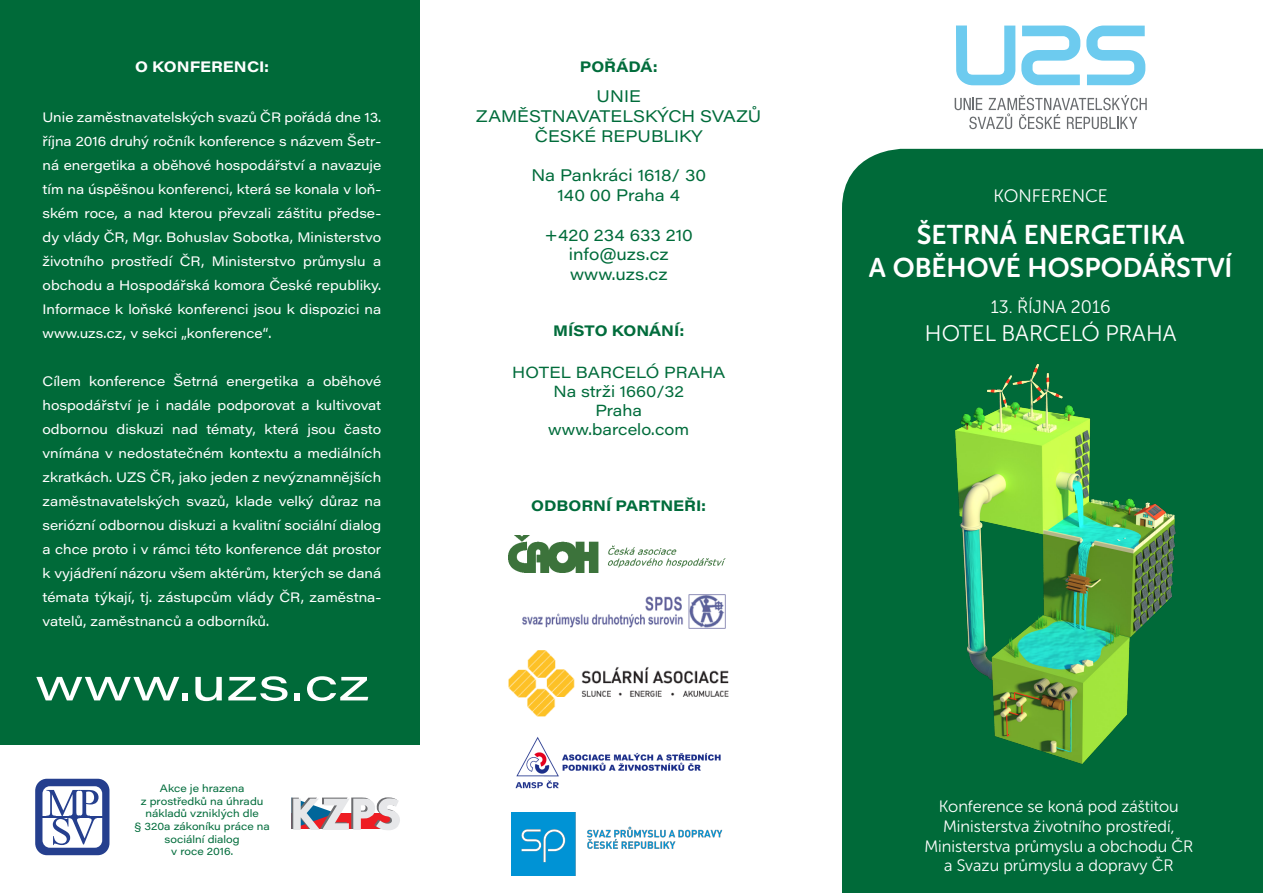
<style>
.page{position:relative;width:1263px;height:893px;background:#fff}
.page>*{position:absolute;margin:0;border:0;box-sizing:border-box;transform-origin:0 0}
.t1{font:46.5px "Acumin Pro Wide";letter-spacing:.005em;color:#fff;scale:1.22 1}
.t2{font:27px "Museo Sans Rounded 700";color:#fff}
.t3{font:22.5px "Museo Sans Rounded 300";color:#fff}
.t4{font:18px "Museo Sans Rounded 300";color:#fff}
.t5{font:16.5px "Museo Sans Rounded 300";color:#fff}
.t6{font:16.5px "Acumin Pro Wide";color:#006c3b}
.t7{font:15.9px "Acumin Pro Wide";color:#006c3b}
.t8{font:700 15px "Acumin Pro Wide";color:#006c3b}
.t9{font:700 15px "Acumin Pro Wide";color:#fff}
.t10{font:13.5px/24px "Acumin Pro Wide";color:#fff;text-align:justify}
.t11{font:10.5px/12.6px "Acumin Pro Wide";color:#006c3b;text-align:center}
</style>
<div class="page">
<div style="left:0;top:0;width:419px;height:744px;background:#006a39"></div>
<div style="left:842px;top:149px;width:421px;height:744px;background:#006a39"></div>
<img style="left:915px;top:308px;width:279px;height:523px">
<svg style="left:955px;top:95px;width:192px;height:34px"></svg>
<svg style="left:956px;top:26px;width:189px;height:59px"></svg>
<img style="left:509px;top:536px;width:217px;height:36px">
<img style="left:522px;top:594px;width:204px;height:35px">
<img style="left:509px;top:650px;width:220px;height:66px">
<img style="left:515px;top:737px;width:206px;height:52px">
<img style="left:511px;top:813px;width:212px;height:62px">
<svg style="left:35px;top:779px;width:74px;height:76px"></svg>
<svg style="left:291px;top:797px;width:109px;height:33px;background:#cdb6bc"></svg>
<p class="t9" style="left:135px;top:56px;width:135px">O KONFERENCI:</p>
<p class="t10" style="left:43px;top:105px;width:340px">Unie zaměstnavatelských svazů ČR pořádá dne 13. října 2016 druhý ročník konference s názvem Šetr&shy;ná energetika a oběhové hospodářství a navazuje tím na úspěšnou konferenci, která se konala v loň&shy;ském roce, a nad kterou převzali záštitu předse&shy;dy vlády ČR, Mgr. Bohuslav Sobotka, Ministerstvo životního prostředí ČR, Ministerstvo průmyslu a obchodu a Hospodářská komora České republiky.<br>Informace k loňské konferenci jsou k dispozici na www.uzs.cz, v sekci „konference“.</p>
<p class="t10" style="left:43px;top:369px;width:340px">Cílem konference Šetrná energetika a oběhové hospodářství je i nadále podporovat a kultivovat odbornou diskuzi nad tématy, která jsou často vnímána v nedostatečném kontextu a mediálních zkratkách. UZS ČR, jako jeden z nevýznamnějších zaměstnavatelských svazů, klade velký důraz na seriózní odbornou diskuzi a kvalitní sociální dialog a chce proto i v rámci této konference dát prostor k vyjádření názoru všem aktérům, kterých se daná témata týkají, tj. zástupcům vlády ČR, zaměstna&shy;vatelů, zaměstnanců a odborníků.</p>
<p class="t1" style="left:35px;top:651px;width:275px">www.uzs.cz</p>
<p class="t11" style="left:134px;top:782px;width:137px">Akce je hrazena<br>z prostředků na úhradu nákladů vzniklých dle<br>§ 320a zákoníku práce na sociální dialog<br>v roce 2016.</p>
<p class="t8" style="left:580px;top:56px;width:79px">POŘÁDÁ:</p>
<p class="t6" style="left:597px;top:84px;width:46px">UNIE</p>
<p class="t6" style="left:476px;top:104px;width:287px">ZAMĚSTNAVATELSKÝCH SVAZŮ</p>
<p class="t6" style="left:535px;top:124px;width:169px">ČESKÉ REPUBLIKY</p>
<p class="t6" style="left:531px;top:164px;width:176px">Na Pankráci 1618/ 30</p>
<p class="t6" style="left:557px;top:183px;width:124px">140 00 Praha 4</p>
<p class="t6" style="left:545px;top:223px;width:150px">+420 234 633 210</p>
<p class="t6" style="left:569px;top:243px;width:101px">info@uzs.cz</p>
<p class="t6" style="left:570px;top:263px;width:99px">www.uzs.cz</p>
<p class="t8" style="left:553px;top:320px;width:133px">MÍSTO KONÁNÍ:</p>
<p class="t7" style="left:512px;top:361px;width:215px">HOTEL BARCELÓ PRAHA</p>
<p class="t7" style="left:553px;top:380px;width:132px">Na strži 1660/32</p>
<p class="t7" style="left:595px;top:399px;width:48px">Praha</p>
<p class="t7" style="left:548px;top:418px;width:142px">www.barcelo.com</p>
<p class="t8" style="left:531px;top:495px;width:177px">ODBORNÍ PARTNEŘI:</p>
<p class="t4" style="left:993px;top:186px;width:116px">KONFERENCE</p>
<p class="t2" style="left:917px;top:220px;width:269px">ŠETRNÁ ENERGETIKA</p>
<p class="t2" style="left:869px;top:252px;width:365px">A OBĚHOVÉ HOSPODÁŘSTVÍ</p>
<p class="t4" style="left:991px;top:297px;width:121px">13. ŘÍJNA 2016</p>
<p class="t3" style="left:925px;top:322px;width:253px">HOTEL BARCELÓ PRAHA</p>
<p class="t5" style="left:939px;top:797px;width:241px">Konference se koná pod záštitou</p>
<p class="t5" style="left:943px;top:817px;width:233px">Ministerstva životního prostředí,</p>
<p class="t5" style="left:924px;top:837px;width:270px">Ministerstva průmyslu a obchodu ČR</p>
<p class="t5" style="left:944px;top:857px;width:231px">a Svazu průmyslu a dopravy ČR</p>
</div>
